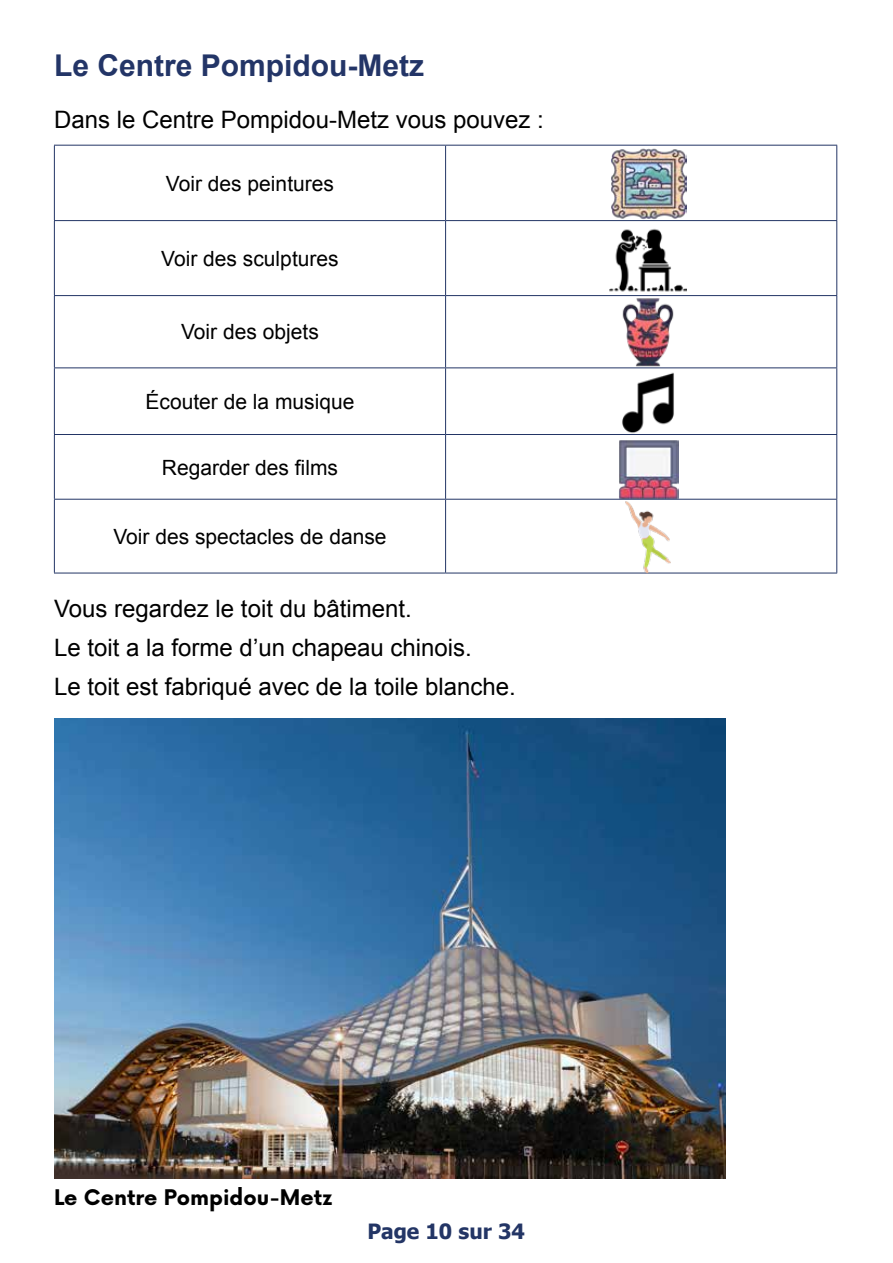
<style>
.page{position:relative;width:893px;height:1263px;background:#fff}
.page>*{position:absolute;margin:0;border:0;box-sizing:border-box;transform-origin:0 0}
.t1{font:700 30px "Arial";color:#233567}
.t2{font:24px/39px "Arial";color:#000}
.t3{font:21px "Arial";color:#000}
.t4{font:700 21px "Now Alt";color:#000}
.t5{font:700 21px "Tahoma";color:#233565}
</style>
<div class="page">
<img style="left:54px;top:719px;width:671px;height:459px">
<hr style="left:54px;top:145px;width:392px;height:1px;background:#233565">
<hr style="left:54px;top:146px;width:1px;height:74px;background:#233565">
<hr style="left:446px;top:145px;width:391px;height:1px;background:#233565">
<hr style="left:445px;top:146px;width:1px;height:74px;background:#233565">
<hr style="left:836px;top:146px;width:1px;height:74px;background:#233565">
<hr style="left:54px;top:220px;width:392px;height:1px;background:#233565">
<hr style="left:54px;top:221px;width:1px;height:74px;background:#233565">
<hr style="left:446px;top:220px;width:391px;height:1px;background:#233565">
<hr style="left:445px;top:221px;width:1px;height:74px;background:#233565">
<hr style="left:836px;top:221px;width:1px;height:74px;background:#233565">
<hr style="left:54px;top:295px;width:392px;height:1px;background:#233565">
<hr style="left:54px;top:296px;width:1px;height:71px;background:#233565">
<hr style="left:446px;top:295px;width:391px;height:1px;background:#233565">
<hr style="left:445px;top:296px;width:1px;height:71px;background:#233565">
<hr style="left:836px;top:296px;width:1px;height:71px;background:#233565">
<hr style="left:54px;top:367px;width:392px;height:1px;background:#233565">
<hr style="left:54px;top:368px;width:1px;height:66px;background:#233565">
<hr style="left:446px;top:367px;width:391px;height:1px;background:#233565">
<hr style="left:445px;top:368px;width:1px;height:66px;background:#233565">
<hr style="left:836px;top:368px;width:1px;height:66px;background:#233565">
<hr style="left:54px;top:434px;width:392px;height:1px;background:#233565">
<hr style="left:54px;top:435px;width:1px;height:64px;background:#233565">
<hr style="left:446px;top:434px;width:391px;height:1px;background:#233565">
<hr style="left:445px;top:435px;width:1px;height:64px;background:#233565">
<hr style="left:836px;top:435px;width:1px;height:64px;background:#233565">
<hr style="left:54px;top:499px;width:392px;height:1px;background:#233565">
<hr style="left:54px;top:500px;width:1px;height:73px;background:#233565">
<hr style="left:446px;top:499px;width:391px;height:1px;background:#233565">
<hr style="left:445px;top:500px;width:1px;height:73px;background:#233565">
<hr style="left:836px;top:500px;width:1px;height:73px;background:#233565">
<hr style="left:54px;top:573px;width:392px;height:1px;background:#233565">
<hr style="left:446px;top:573px;width:391px;height:1px;background:#233565">
<img style="left:610px;top:148px;width:77px;height:149px">
<img style="left:613px;top:296px;width:71px;height:68px">
<img style="left:610px;top:364px;width:77px;height:77px">
<img style="left:612px;top:501px;width:73px;height:73px">
<img style="left:618px;top:440px;width:60px;height:59px">
<p class="t1" style="left:54px;top:45px;width:372px">Le Centre Pompidou-Metz</p>
<p class="t2" style="left:54px;top:100px;width:491px">Dans le Centre Pompidou-Metz vous pouvez :</p>
<p class="t3" style="left:166px;top:169px;width:170px">Voir des peintures</p>
<p class="t3" style="left:161px;top:245px;width:179px">Voir des sculptures</p>
<p class="t3" style="left:181px;top:318px;width:139px">Voir des objets</p>
<p class="t3" style="left:146px;top:388px;width:210px">Écouter de la musique</p>
<p class="t3" style="left:162px;top:453px;width:178px">Regarder des films</p>
<p class="t3" style="left:113px;top:523px;width:275px">Voir des spectacles de danse</p>
<p class="t2" style="left:54px;top:589px;width:463px">Vous regardez le toit du bâtiment.<br>Le toit a la forme d’un chapeau chinois.<br>Le toit est fabriqué avec de la toile blanche.</p>
<p class="t4" style="left:54px;top:1182px;width:280px">Le Centre Pompidou-Metz</p>
<p class="t5" style="left:367px;top:1216px;width:159px">Page 10 sur 34</p>
</div>
